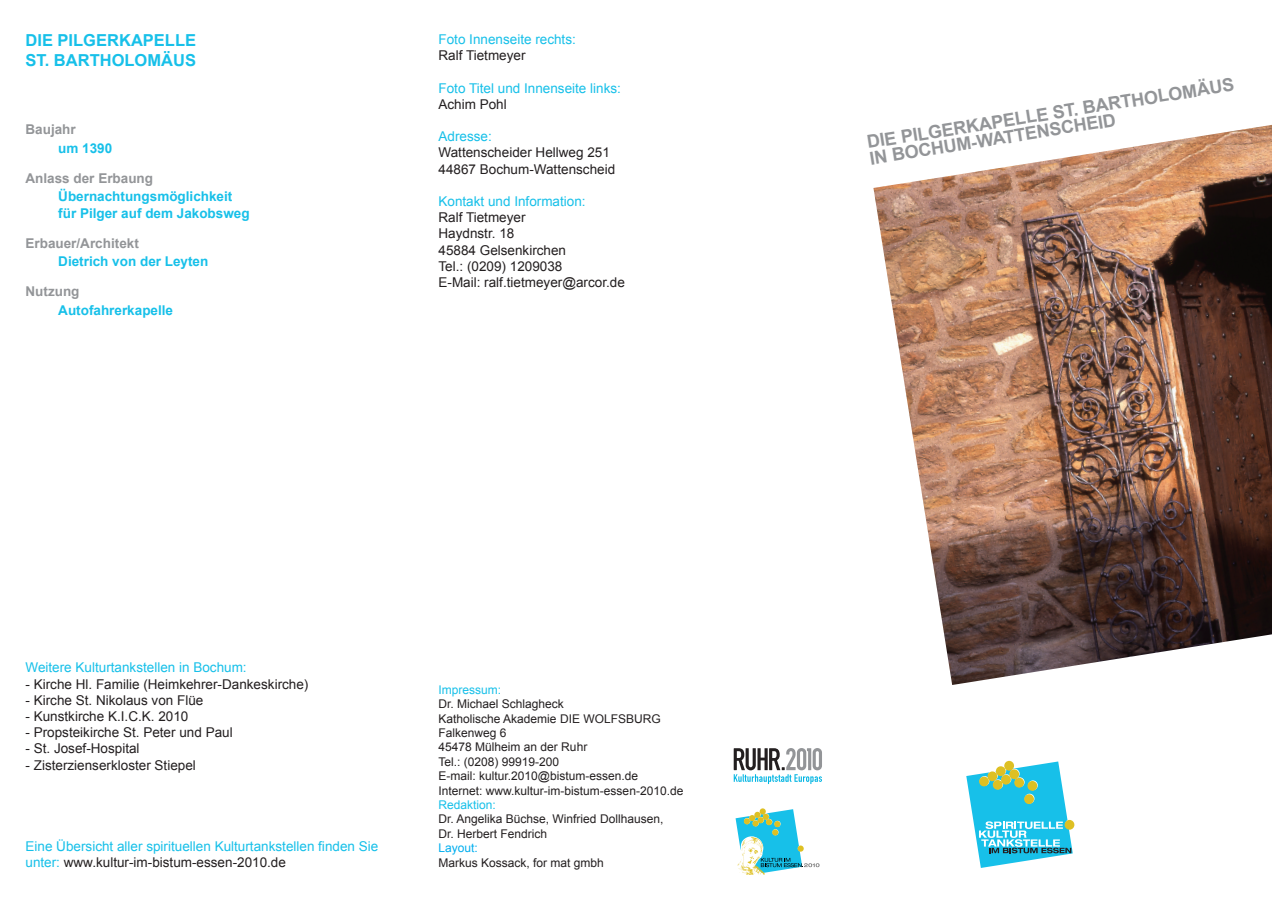
<style>
.page{position:relative;width:1272px;height:902px;background:#fff}
.page>*{position:absolute;margin:0;border:0;box-sizing:border-box;transform-origin:0 0}
.t1{font:700 18px/16.5px "Arial";color:#939598}
.t2{font:700 16.5px/19.8px "Arial";color:#17c0e9}
.t3{font:13.5px/16.2px "Arial";color:#231f20}
.t4{font:13.5px/16.2px "Arial";color:#17c0e9}
.t5{font:700 13.5px/16.2px "Arial";color:#17c0e9}
.t6{font:700 13.5px "Arial";color:#939598}
.t7{font:12px/14.4px "Arial";color:#231f20}
.t8{font:12px "Arial";color:#17c0e9}
.t9{font:12px "Arial";color:#00aeef}
.s1{color:#231f20}
</style>
<div class="page">
<img style="left:873px;top:125px;width:398px;height:560px">
<svg style="left:966px;top:760px;width:108px;height:107px"></svg>
<svg style="left:735px;top:808px;width:84px;height:66px"></svg>
<svg style="left:733px;top:748px;width:89px;height:36px"></svg>
<p class="t2" style="left:26px;top:30px;width:172px">Die Pilgerkapelle<br>St. Bartholomäus</p>
<p class="t6" style="left:26px;top:122px;width:52px">Baujahr</p>
<p class="t6" style="left:26px;top:170px;width:129px">Anlass der Erbaung</p>
<p class="t5" style="left:58px;top:140px;width:56px">um 1390</p>
<p class="t5" style="left:58px;top:188px;width:193px">Übernachtungsmöglichkeit für Pilger auf dem Jakobsweg</p>
<p class="t5" style="left:58px;top:253px;width:152px">Dietrich von der Leyten</p>
<p class="t5" style="left:58px;top:302px;width:116px">Autofahrerkapelle</p>
<p class="t6" style="left:26px;top:235px;width:115px">Erbauer/Architekt</p>
<p class="t6" style="left:26px;top:284px;width:55px">Nutzung</p>
<p class="t4" style="left:438px;top:31px;width:139px">Foto Innenseite rechts:</p>
<p class="t3" style="left:438px;top:47px;width:89px">Ralf Tietmeyer</p>
<p class="t4" style="left:438px;top:80px;width:184px">Foto Titel und Innenseite links:</p>
<p class="t3" style="left:438px;top:96px;width:70px">Achim Pohl</p>
<p class="t4" style="left:438px;top:128px;width:55px">Adresse:</p>
<p class="t3" style="left:438px;top:144px;width:178px">Wattenscheider Hellweg 251<br>44867 Bochum-Wattenscheid</p>
<p class="t4" style="left:438px;top:193px;width:149px">Kontakt und Information:</p>
<p class="t3" style="left:438px;top:209px;width:188px">Ralf Tietmeyer<br>Haydnstr. 18<br>45884 Gelsenkirchen<br>Tel.: (0209) 1209038<br>E-Mail: ralf.tietmeyer@arcor.de</p>
<p class="t4" style="left:26px;top:659px;width:223px">Weitere Kulturtankstellen in Bochum:</p>
<p class="t3" style="left:26px;top:675px;width:284px">- Kirche Hl. Familie (Heimkehrer-Dankeskirche)</p>
<p class="t3" style="left:26px;top:691px;width:179px">- Kirche St. Nikolaus von Flüe</p>
<p class="t3" style="left:26px;top:708px;width:164px">- Kunstkirche K.I.C.K. 2010</p>
<p class="t3" style="left:26px;top:724px;width:209px">- Propsteikirche St. Peter und Paul</p>
<p class="t3" style="left:26px;top:740px;width:116px">- St. Josef-Hospital</p>
<p class="t3" style="left:26px;top:756px;width:172px">- Zisterzienserkloster Stiepel</p>
<p class="t4" style="left:26px;top:837px;width:354px">Eine Übersicht aller spirituellen Kulturtankstellen finden Sie unter: <span class="s1">www.kultur-im-bistum-essen-2010.de</span></p>
<p class="t8" style="left:438px;top:682px;width:64px">Impressum:</p>
<p class="t7" style="left:438px;top:696px;width:246px">Dr. Michael Schlagheck<br>Katholische Akademie DIE WOLFSBURG<br>Falkenweg 6<br>45478 Mülheim an der Ruhr<br>Tel.: (0208) 99919-200<br>E-mail: kultur.2010@bistum-essen.de<br>Internet: www.kultur-im-bistum-essen-2010.de</p>
<p class="t8" style="left:438px;top:798px;width:59px">Redaktion:</p>
<p class="t7" style="left:438px;top:811px;width:226px">Dr. Angelika Büchse, Winfried Dollhausen,<br>Dr. Herbert Fendrich</p>
<p class="t9" style="left:438px;top:841px;width:41px">Layout:</p>
<p class="t7" style="left:438px;top:855px;width:167px">Markus Kossack, for mat gmbh</p>
<h1 class="t1" style="left:866px;top:134px;width:371px;rotate:-9deg">Die Pilgerkapelle St. Bartholomäus in Bochum-Wattenscheid</h1>
</div>
